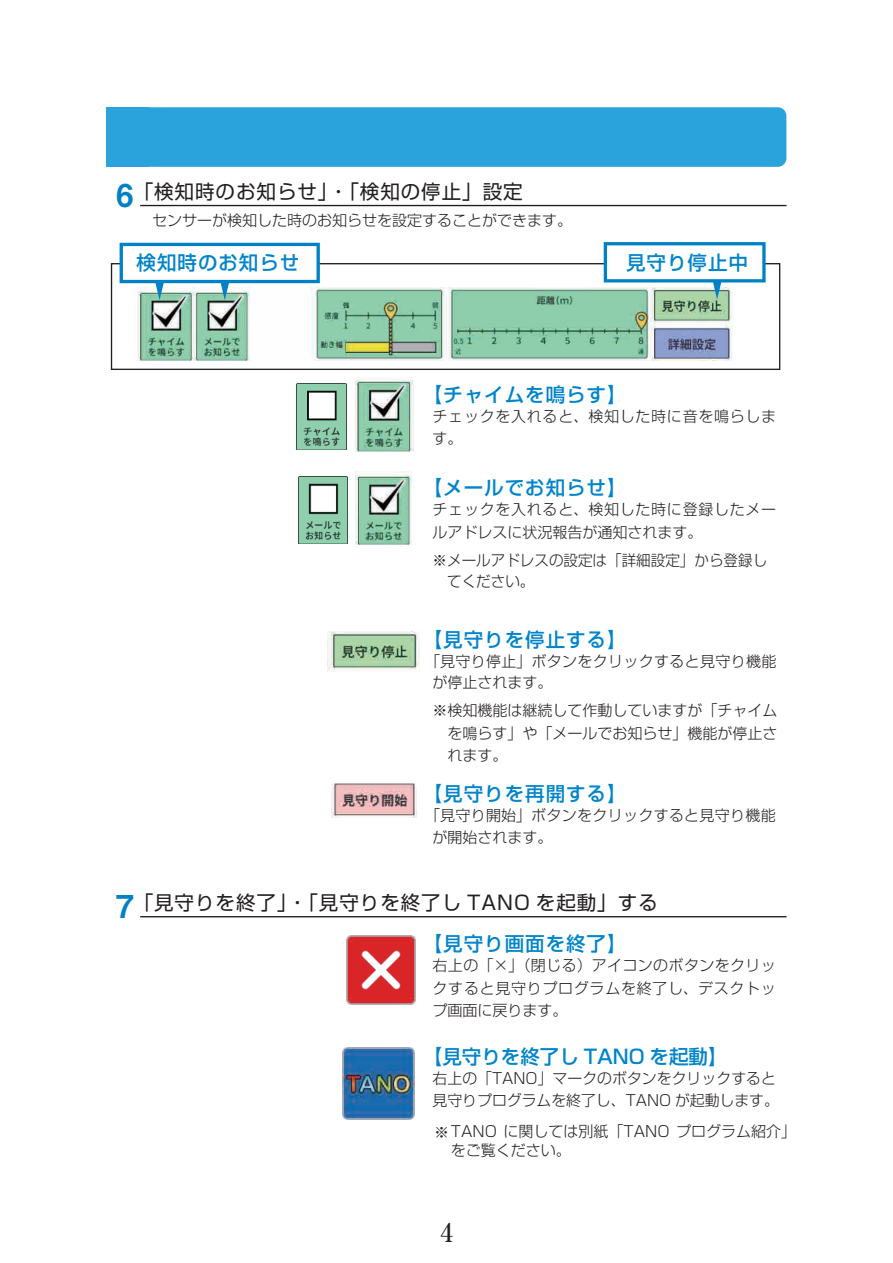
<style>
.page{position:relative;width:893px;height:1263px;background:#fff}
.page>*{position:absolute;margin:0;border:0;box-sizing:border-box;transform-origin:0 0}
.t1{font:500 25.5px "Ryumin Pro";color:#231f20}
.t2{font:500 19.5px "Shin Go Pro";letter-spacing:.05em;color:#0084ca}
.t3{font:19.5px "Shin Go Pro";letter-spacing:.05em;color:#231f20}
.t4{font:500 19.5px "Shin Go Pro";color:#0084ca}
.t5{font:300 15px/22.5px "Shin Go Pro";color:#231f20}
.t6{font:300 15px/22.5px "Shin Go Pro";letter-spacing:.05em;color:#231f20}
.t7{font:300 15px/22.5px "Shin Go Pro";letter-spacing:.02em;color:#231f20}
.s1{font-family:"Midashi Go Pro MB31";font-size:31.5px;color:#0081c6}
</style>
<div class="page">
<img style="left:331px;top:783px;width:86px;height:35px">
<img style="left:347px;top:935px;width:68px;height:69px">
<div style="left:106px;top:107px;width:680px;height:60px;background:#2aa2db;border-radius:9px"></div>
<hr style="left:140px;top:205px;width:646px;height:1px;background:#231f20">
<hr style="left:140px;top:916px;width:646px;height:1px;background:#231f20">
<img style="left:342px;top:1047px;width:73px;height:73px">
<img style="left:137px;top:288px;width:596px;height:72px">
<div style="left:111px;top:263px;width:669px;height:107px;border:1px solid #231f20"></div>
<svg style="left:219px;top:283px;width:11px;height:17px"></svg>
<svg style="left:154px;top:283px;width:11px;height:17px"></svg>
<div style="left:120px;top:243px;width:200px;height:40px;background:#fff;border:3px solid #0081c6"></div>
<img style="left:355px;top:377px;width:58px;height:74px">
<img style="left:355px;top:472px;width:57px;height:72px">
<svg style="left:712px;top:282px;width:11px;height:18px"></svg>
<div style="left:604px;top:242px;width:162px;height:40px;background:#fff;border:3px solid #0081c6"></div>
<img style="left:328px;top:631px;width:91px;height:40px">
<img style="left:297px;top:384px;width:50px;height:65px">
<img style="left:298px;top:476px;width:49px;height:68px">
<div style="left:106px;top:107px;width:43px;height:60px;background:#2aa2db"></div>
<h2 class="t3" style="left:116px;top:175px;width:408px"><span class="s1">6</span>「検知時のお知らせ」・「検知の停止」設定</h2>
<p class="t5" style="left:152px;top:208px;width:421px">センサーが検知した時のお知らせを設定することができます。</p>
<h2 class="t2" style="left:137px;top:247px;width:164px">検知時のお知らせ</h2>
<h2 class="t2" style="left:626px;top:247px;width:123px">見守り停止中</h2>
<h2 class="t2" style="left:423px;top:378px;width:205px">【チャイムを鳴らす】</h2>
<p class="t6" style="left:433px;top:403px;width:345px">チェックを入れると、検知した時に音を鳴らします。</p>
<h2 class="t2" style="left:423px;top:472px;width:205px">【メールでお知らせ】</h2>
<p class="t6" style="left:433px;top:496px;width:345px">チェックを入れると、検知した時に登録したメールアドレスに状況報告が通知されます。</p>
<p class="t5" style="left:433px;top:548px;width:336px;line-height:21px">※メールアドレスの設定は「詳細設定」から登録し　てください。</p>
<h2 class="t2" style="left:423px;top:624px;width:205px">【見守りを停止する】</h2>
<p class="t7" style="left:433px;top:649px;width:345px;line-height:21px;text-indent:-8px">「見守り停止」ボタンをクリックすると見守り機能が停止されます。</p>
<p class="t5" style="left:433px;top:697px;width:346px;text-align:justify">※検知機能は継続して作動していますが「チャイム　を鳴らす」や「メールでお知らせ」機能が停止さ　れます。</p>
<h2 class="t2" style="left:423px;top:777px;width:205px">【見守りを再開する】</h2>
<p class="t7" style="left:433px;top:802px;width:345px;text-indent:-8px">「見守り開始」ボタンをクリックすると見守り機能が開始されます。</p>
<h2 class="t3" style="left:116px;top:887px;width:543px"><span class="s1">7</span>「見守りを終了」・「見守りを終了し TANO を起動」する</h2>
<h2 class="t2" style="left:423px;top:928px;width:205px">【見守り画面を終了】</h2>
<p class="t5" style="left:433px;top:953px;width:345px;text-align:justify">右上の「×」（閉じる）アイコンのボタンをクリックすると見守りプログラムを終了し、デスクトップ画面に戻ります。</p>
<h2 class="t4" style="left:423px;top:1040px;width:306px">【見守りを終了し TANO を起動】</h2>
<p class="t5" style="left:433px;top:1065px;width:348px">右上の「TANO」マークのボタンをクリックすると見守りプログラムを終了し、TANO が起動します。</p>
<p class="t5" style="left:451px;top:1119px;width:347px;line-height:19.5px;text-indent:-17px">※TANO に関しては別紙「TANO プログラム紹介」をご覧ください。</p>
<h1 class="t1" style="left:441px;top:1212px;width:14px">4</h1>
</div>
